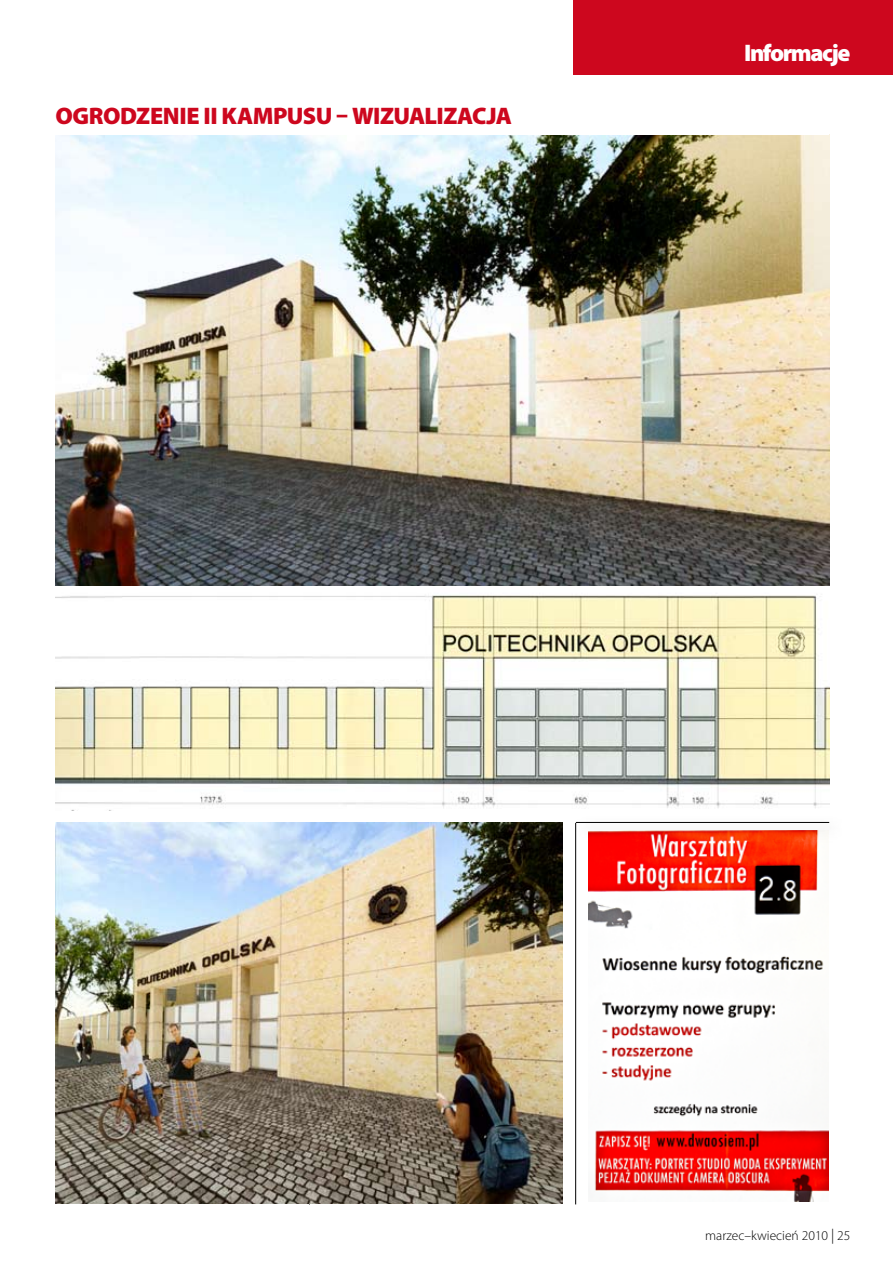
<style>
.page{position:relative;width:893px;height:1263px;background:#fff}
.page>*{position:absolute;margin:0;border:0;box-sizing:border-box;transform-origin:0 0}
.t1{font:900 24px "Myriad Pro";letter-spacing:-.015em;color:#cd071e}
.t2{font:900 24px "Myriad Pro";letter-spacing:-.06em;color:#fff}
.t3{font:300 13.5px "Myriad Pro";color:#000}
.s1{font-size:15px}
</style>
<div class="page">
<hr style="left:309px;top:106px;width:1px;height:1098px;background:#000">
<hr style="left:575px;top:106px;width:1px;height:1098px;background:#000">
<div style="left:573px;top:0;width:320px;height:74px;background:#cd071e"></div>
<img style="left:588px;top:843px;width:240px;height:359px">
<img style="left:55px;top:135px;width:774px;height:451px">
<div style="left:55px;top:586px;width:774px;height:236px;background:#fff"></div>
<img style="left:55px;top:595px;width:774px;height:215px">
<div style="left:567px;top:813px;width:276px;height:30px;background:#000;opacity:.55"></div>
<hr style="left:576px;top:822px;width:253px;height:1px;background:#000">
<div style="left:55px;top:106px;width:774px;height:29px;background:#fff"></div>
<img style="left:55px;top:823px;width:508px;height:380px">
<p class="t1" style="left:55px;top:103px;width:108px">OGRODZENIE</p>
<p class="t1" style="left:203px;top:103px;width:36px">II KAMP</p>
<p class="t1" style="left:287px;top:103px;width:224px">USU – WIZUALIZACJA</p>
<p class="t2" style="left:744px;top:39px;width:108px">INFORMACJE</p>
<p class="t3" style="left:705px;top:1228px;width:147px">marzec–kwiecień 2010 <span class="s1">|</span> 25</p>
</div>
